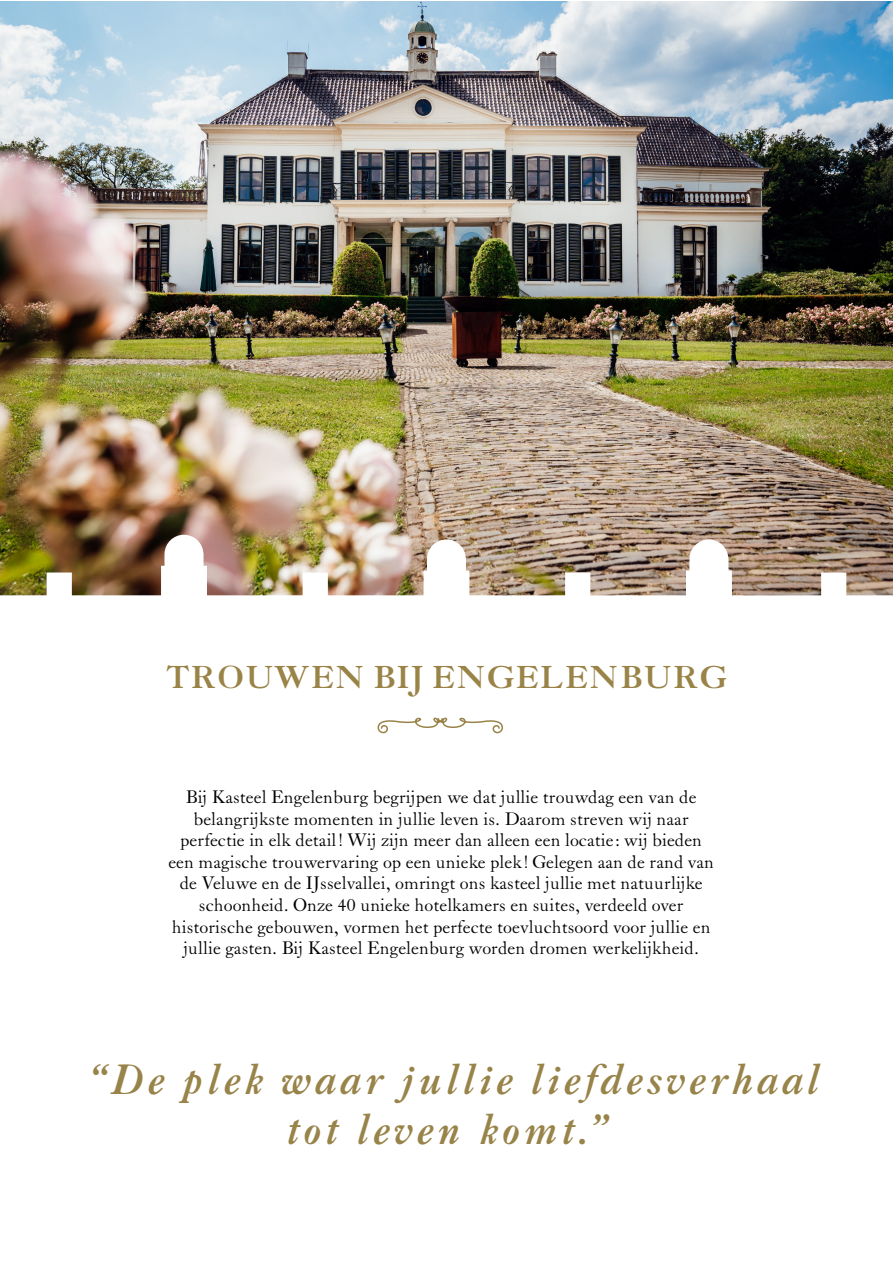
<style>
.page{position:relative;width:893px;height:1263px;background:#fff}
.page>*{position:absolute;margin:0;border:0;box-sizing:border-box;transform-origin:0 0}
.t1{font:italic 700 42px "LTC Caslon Pro";letter-spacing:.08em;color:#988349}
.t2{font:700 31.5px "LTC Caslon Pro";letter-spacing:.02em;color:#9a8347}
.t3{font:18px/21.6px "LTC Caslon Pro";color:#000;text-align:center}
</style>
<div class="page">
<img style="left:0;top:1px;width:893px;height:534px">
<img style="left:0;top:535px;width:893px;height:61px">
<svg style="left:378px;top:717px;width:124px;height:17px"></svg>
<p class="t2" style="left:166px;top:661px;width:562px">TROUWEN BIJ ENGELENBURG</p>
<p class="t3" style="left:168px;top:787px;width:547px">Bij Kasteel Engelenburg begrijpen we dat jullie trouwdag een van de belangrijkste momenten in jullie leven is. Daarom streven wij naar perfectie in elk detail! Wij zijn meer dan alleen een locatie: wij bieden een magische trouwervaring op een unieke plek! Gelegen aan de rand van de Veluwe en de IJsselvallei, omringt ons kasteel jullie met natuurlijke schoonheid. Onze 40 unieke hotelkamers en suites, verdeeld over historische gebouwen, vormen het perfecte toevluchtsoord voor jullie en jullie gasten. Bij Kasteel Engelenburg worden dromen werkelijkheid.</p>
<p class="t1" style="left:87px;top:1045px;width:734px">“De plek waar jullie liefdesverhaal</p>
<p class="t1" style="left:287px;top:1095px;width:321px">tot leven komt.”</p>
</div>
